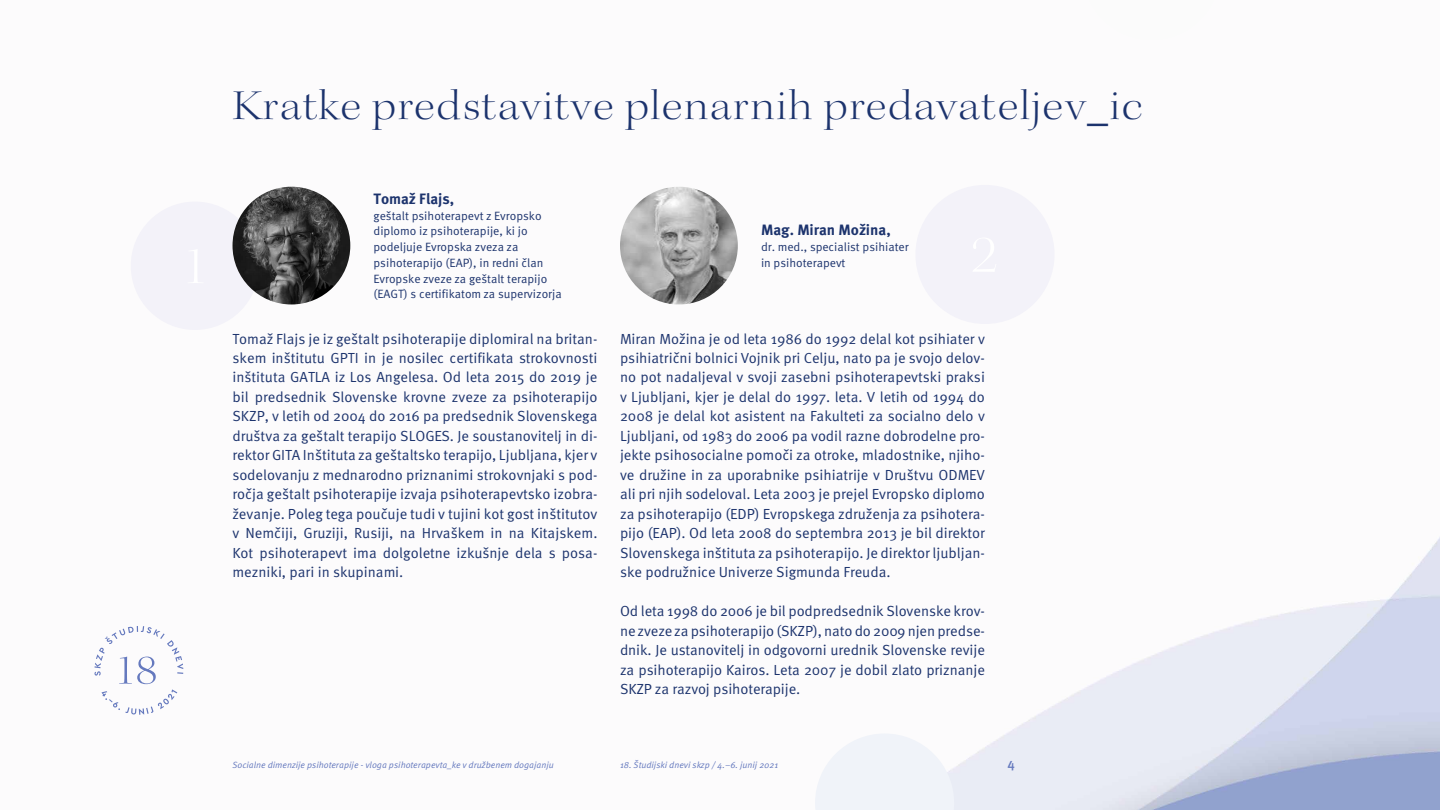
<style>
.page{position:relative;width:1440px;height:810px;background:#fff}
.page>*{position:absolute;margin:0;border:0;box-sizing:border-box;transform-origin:0 0}
.t1{font:42px "Kepler Std Light Ext Disp";letter-spacing:.04em;color:#1c336d}
.t2{font:700 15px "FF Meta Pro";color:#1c336d}
.t3{font:14.62px/19.5px "FF Meta Pro";color:#1c336d;text-align:justify}
.t4{font:500 13.5px "FF Meta Pro";color:#6579be}
.t5{font:12px/15.8px "FF Meta Pro";color:#1c336d}
.t6{font:italic 9px "FF Meta Pro";color:#6579be}
</style>
<div class="page">
<img style="left:131px;top:186px;width:1309px;height:624px">
<svg style="left:94px;top:626px;width:89px;height:89px"></svg>
<div style="left:131px;top:202px;width:128px;height:128px;background:#f3f2f9;border-radius:50%"></div>
<div style="left:915px;top:185px;width:140px;height:139px;background:#f3f2f9;border-radius:50%"></div>
<svg style="left:815px;top:733px;width:139px;height:77px"></svg>
<img style="left:232px;top:187px;width:118px;height:118px">
<img style="left:620px;top:187px;width:118px;height:118px">
<h1 class="t1" style="left:232px;top:82px;width:912px">Kratke predstavitve plenarnih predavateljev_ic</h1>
<p class="t2" style="left:374px;top:187px;width:82px">Tomaž Flajs,</p>
<p class="t5" style="left:374px;top:207px;width:190px">geštalt psihoterapevt z Evropsko diplomo iz psihoterapije, ki jo podeljuje Evropska zveza za psihoterapijo (EAP), in redni član Evropske zveze za geštalt terapijo (EAGT) s certifikatom za supervizorja</p>
<p class="t3" style="left:232px;top:328px;width:367px">Tomaž Flajs je iz geštalt psihoterapije diplomiral na britan&shy;skem inštitutu GPTI in je nosilec certifikata strokovnosti inštituta GATLA iz Los Angelesa. Od leta 2015 do 2019 je bil predsednik Slovenske krovne zveze za psihoterapijo SKZP, v letih od 2004 do 2016 pa predsednik Slovenskega društva za geštalt terapijo SLOGES. Je soustanovitelj in di&shy;rektor GITA Inštituta za geštaltsko terapijo, Ljubljana, kjer v sodelovanju z mednarodno priznanimi strokovnjaki s pod&shy;ročja geštalt psihoterapije izvaja psihoterapevtsko izobra&shy;ževanje. Poleg tega poučuje tudi v tujini kot gost inštitutov v Nemčiji, Gruziji, Rusiji, na Hrvaškem in na Kitajskem.<br>Kot psihoterapevt ima dolgoletne izkušnje dela s posa&shy;mezniki, pari in skupinami.</p>
<p class="t2" style="left:761px;top:219px;width:131px">Mag. Miran Možina,</p>
<p class="t5" style="left:761px;top:238px;width:149px">dr. med., specialist psihiater in psihoterapevt</p>
<p class="t3" style="left:620px;top:328px;width:367px">Miran Možina je od leta 1986 do 1992 delal kot psihiater v psihiatrični bolnici Vojnik pri Celju, nato pa je svojo delov&shy;no pot nadaljeval v svoji zasebni psihoterapevtski praksi v Ljubljani, kjer je delal do 1997. leta. V letih od 1994 do 2008 je delal kot asistent na Fakulteti za socialno delo v Ljubljani, od 1983 do 2006 pa vodil razne dobrodelne pro&shy;jekte psihosocialne pomoči za otroke, mladostnike, njiho&shy;ve družine in za uporabnike psihiatrije v Društvu ODMEV ali pri njih sodeloval. Leta 2003 je prejel Evropsko diplomo za psihoterapijo (EDP) Evropskega združenja za psihotera&shy;pijo (EAP). Od leta 2008 do septembra 2013 je bil direktor Slovenskega inštituta za psihoterapijo. Je direktor ljubljan&shy;ske podružnice Univerze Sigmunda Freuda.</p>
<p class="t3" style="left:620px;top:601px;width:367px">Od leta 1998 do 2006 je bil podpredsednik Slovenske krov&shy;ne zveze za psihoterapijo (SKZP), nato do 2009 njen predse&shy;dnik. Je ustanovitelj in odgovorni urednik Slovenske revije za psihoterapijo Kairos. Leta 2007 je dobil zlato priznanje SKZP za razvoj psihoterapije.</p>
<p class="t6" style="left:232px;top:758px;width:323px">Socialne dimenzije psihoterapije - vloga psihoterapevta_ke v družbenem dogajanju</p>
<p class="t6" style="left:620px;top:758px;width:160px">18. Študijski dnevi skzp / 4.–6. junij 2021</p>
<p class="t4" style="left:1007px;top:753px;width:9px">4</p>
</div>
